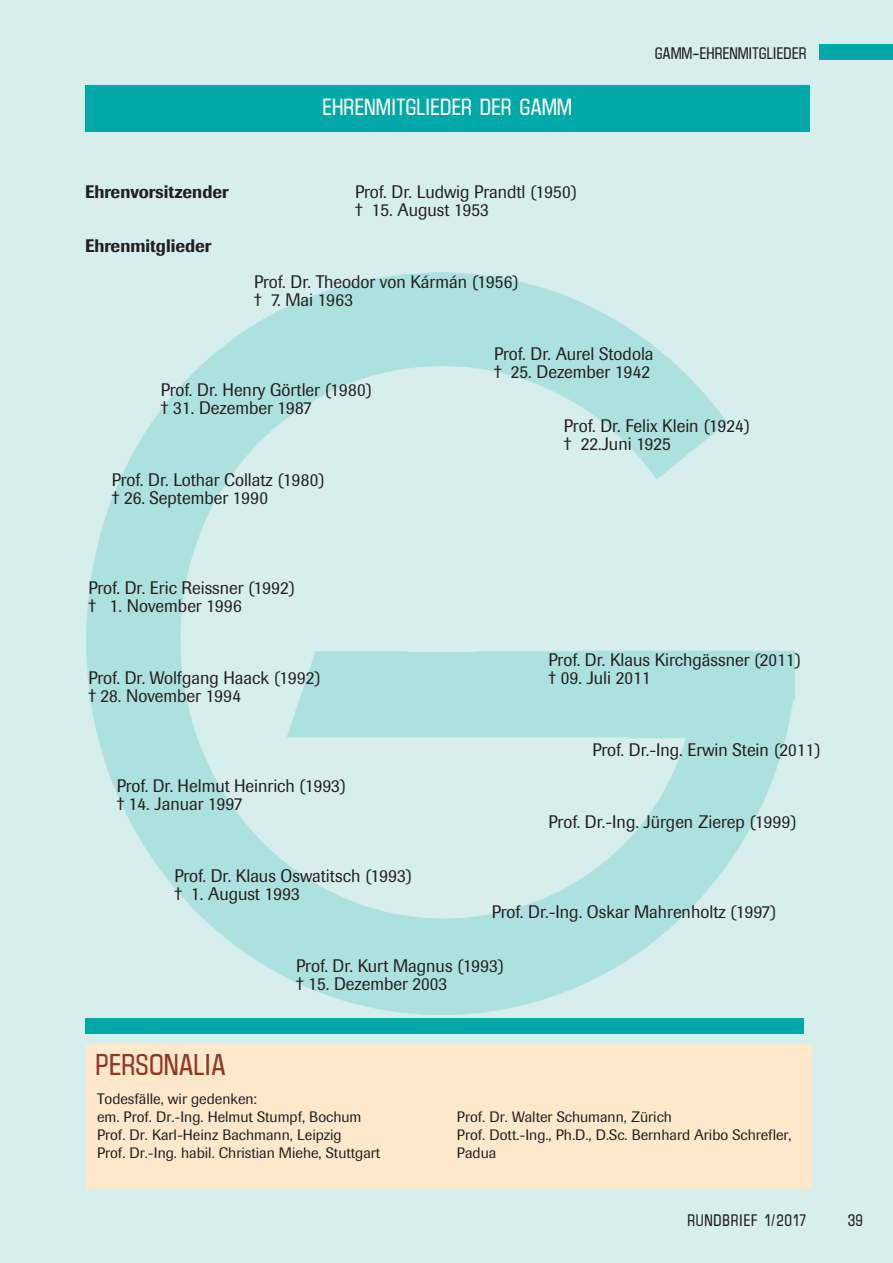
<style>
.page{position:relative;width:893px;height:1263px;background:#d6eeee}
.page>*{position:absolute;margin:0;border:0;box-sizing:border-box;transform-origin:0 0}
.t1{font:27px "I Plain";color:#8d3727}
.t2{font:21px "I Plain";color:#fff}
.t3{font:18px/18px "Imago";color:#231f20;scale:.96 1}
.t4{font:500 18px "Imago";color:#231f20;scale:.96 1}
.t5{font:15px/18px "Imago";color:#231f20}
.t6{font:15px "I Plain";color:#231f20}
.t7{font:15px "I Plain";letter-spacing:.05em;color:#231f20}
</style>
<div class="page">
<img style="left:86px;top:273px;width:709px;height:742px">
<div style="left:819px;top:45px;width:74px;height:15px;background:#00a9a5"></div>
<div style="left:86px;top:1044px;width:726px;height:144px;background:#fee8cb"></div>
<div style="left:85px;top:85px;width:724px;height:47px;background:#00a9a5"></div>
<div style="left:86px;top:1018px;width:718px;height:16px;background:#00a9a5"></div>
<p class="t2" style="left:322px;top:93px;width:251px">EHRENMITGLIEDER DER GAMM</p>
<p class="t4" style="left:85px;top:181px;width:151px">Ehrenvorsitzender</p>
<p class="t3" style="left:355px;top:183px;width:232px">Prof. Dr. Ludwig Prandtl (1950) † 15. August 1953</p>
<p class="t4" style="left:85px;top:235px;width:133px">Ehrenmitglieder</p>
<p class="t3" style="left:254px;top:273px;width:276px">Prof. Dr. Theodor von Kármán (1956) † 7. Mai 1963</p>
<p class="t6" style="left:655px;top:44px;width:153px">GAMM-EHRENMITGLIEDER</p>
<p class="t3" style="left:161px;top:381px;width:221px">Prof. Dr. Henry Görtler (1980) † 31. Dezember 1987</p>
<p class="t3" style="left:112px;top:471px;width:223px">Prof. Dr. Lothar Collatz (1980) † 26. September 1990</p>
<p class="t3" style="left:88px;top:579px;width:216px">Prof. Dr. Eric Reissner (1992) † 1. November 1996</p>
<p class="t3" style="left:88px;top:669px;width:243px">Prof. Dr. Wolfgang Haack (1992) † 28. November 1994</p>
<p class="t3" style="left:117px;top:777px;width:240px">Prof. Dr. Helmut Heinrich (1993) † 14. Januar 1997</p>
<p class="t3" style="left:174px;top:867px;width:249px">Prof. Dr. Klaus Oswatitsch (1993) † 1. August 1993</p>
<p class="t3" style="left:494px;top:345px;width:168px">Prof. Dr. Aurel Stodola † 25. Dezember 1942</p>
<p class="t3" style="left:564px;top:417px;width:195px">Prof. Dr. Felix Klein (1924) † 22.Juni 1925</p>
<p class="t3" style="left:549px;top:651px;width:264px">Prof. Dr. Klaus Kirchgässner (2011) † 09. Juli 2011</p>
<p class="t3" style="left:592px;top:741px;width:239px">Prof. Dr.-Ing. Erwin Stein (2011)</p>
<p class="t3" style="left:549px;top:813px;width:260px">Prof. Dr.-Ing. Jürgen Zierep (1999)</p>
<p class="t3" style="left:492px;top:903px;width:297px">Prof. Dr.-Ing. Oskar Mahrenholtz (1997)</p>
<p class="t3" style="left:296px;top:957px;width:218px">Prof. Dr. Kurt Magnus (1993) † 15. Dezember 2003</p>
<h1 class="t1" style="left:95px;top:1047px;width:132px">PERSONALIA</h1>
<p class="t5" style="left:97px;top:1090px;width:285px">Todesfälle, wir gedenken:<br>em. Prof. Dr.-Ing. Helmut Stumpf, Bochum Prof. Dr. Karl-Heinz Bachmann, Leipzig<br>Prof. Dr.-Ing. habil. Christian Miehe, Stuttgart</p>
<p class="t5" style="left:457px;top:1108px;width:336px">Prof. Dr. Walter Schumann, Zürich<br>Prof. Dott.-Ing., Ph.D., D.Sc. Bernhard Aribo Schrefler,<br>Padua</p>
<p class="t7" style="left:687px;top:1210px;width:121px">RUNDBRIEF 1/2017</p>
<p class="t6" style="left:848px;top:1210px;width:17px">39</p>
</div>
